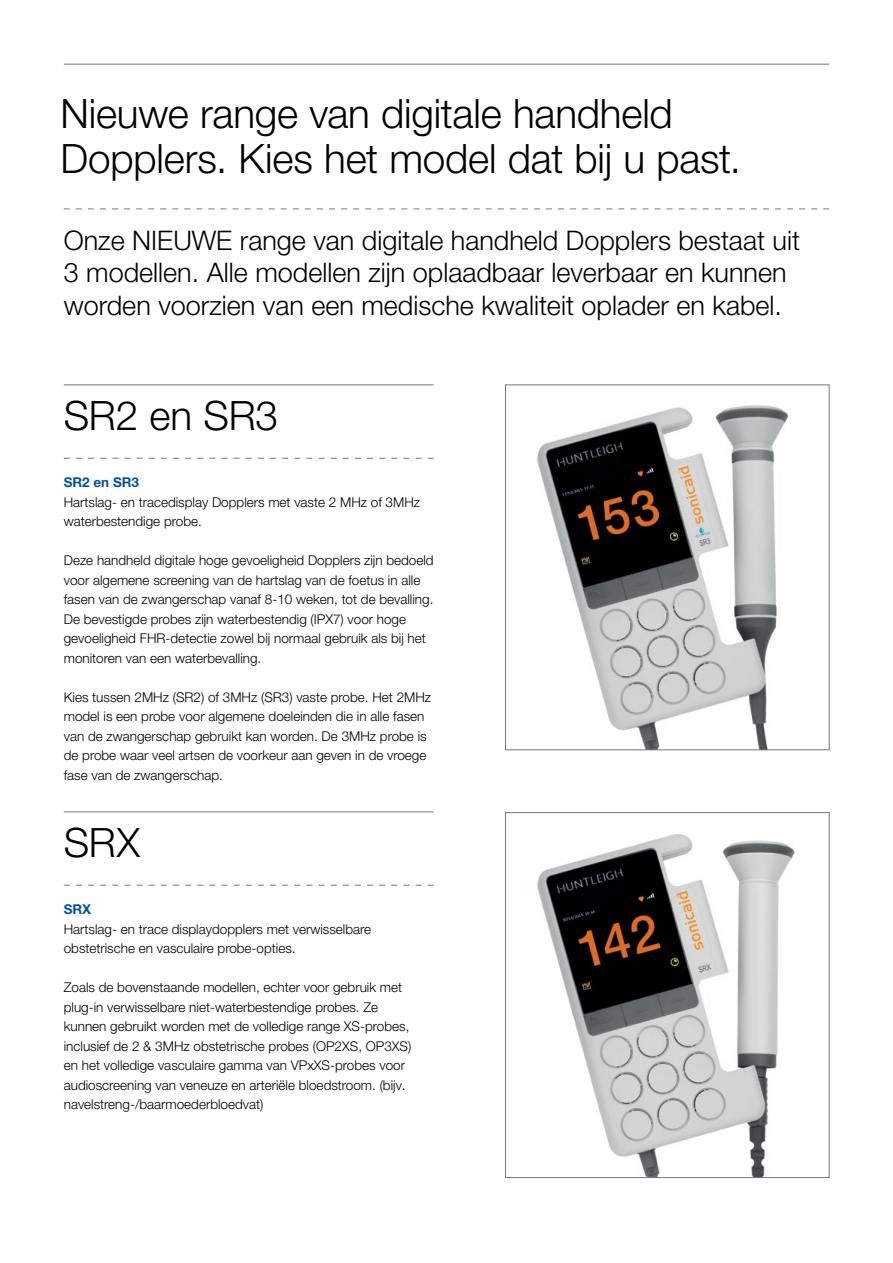
<style>
.page{position:relative;width:893px;height:1263px;background:#fff}
.page>*{position:absolute;margin:0;border:0;box-sizing:border-box;transform-origin:0 0}
.t1{font:300 40.5px/45px "Helvetica Neue LT Pro";letter-spacing:-.005em;color:#000}
.t2{font:300 27px/32.4px "Helvetica Neue LT Pro";color:#000}
.t3{font:300 13.5px/19.5px "Helvetica Neue LT Pro";color:#000}
.t4{font:700 13.5px "Helvetica Neue LT Pro";color:#00529c}
</style>
<div class="page">
<img style="left:537px;top:405px;width:252px;height:343px">
<div style="left:505px;top:384px;width:325px;height:366px;border:1px solid #77787b"></div>
<img style="left:537px;top:834px;width:258px;height:342px">
<div style="left:505px;top:812px;width:325px;height:366px;border:1px solid #77787b"></div>
<hr style="left:64px;top:64px;width:765px;height:1px;background:#77787b">
<svg style="left:64px;top:209px;width:765px;height:1px"></svg>
<hr style="left:64px;top:384px;width:370px;height:1px;background:#77787b">
<hr style="left:64px;top:811px;width:370px;height:1px;background:#77787b">
<svg style="left:64px;top:458px;width:370px;height:1px"></svg>
<svg style="left:64px;top:885px;width:370px;height:1px"></svg>
<h1 class="t1" style="left:61px;top:90px;width:682px">Nieuwe range van digitale handheld<br>Dopplers. Kies het model dat bij u past.</h1>
<h2 class="t2" style="left:64px;top:224px;width:738px">Onze NIEUWE range van digitale handheld Dopplers bestaat uit<br>3 modellen. Alle modellen zijn oplaadbaar leverbaar en kunnen worden voorzien van een medische kwaliteit oplader en kabel.</h2>
<h1 class="t1" style="left:64px;top:392px;width:216px">SR2 en SR3</h1>
<p class="t4" style="left:64px;top:474px;width:77px">SR2 en SR3</p>
<p class="t3" style="left:64px;top:492px;width:358px">Hartslag- en tracedisplay Dopplers met vaste 2 MHz of 3MHz waterbestendige probe.</p>
<p class="t3" style="left:64px;top:550px;width:371px">Deze handheld digitale hoge gevoeligheid Dopplers zijn bedoeld voor algemene screening van de hartslag van de foetus in alle fasen van de zwangerschap vanaf 8-10 weken, tot de bevalling.<br>De bevestigde probes zijn waterbestendig (IPX7) voor hoge gevoeligheid FHR-detectie zowel bij normaal gebruik als bij het monitoren van een waterbevalling.</p>
<p class="t3" style="left:64px;top:687px;width:369px">Kies tussen 2MHz (SR2) of 3MHz (SR3) vaste probe. Het 2MHz model is een probe voor algemene doeleinden die in alle fasen van de zwangerschap gebruikt kan worden. De 3MHz probe is de probe waar veel artsen de voorkeur aan geven in de vroege fase van de zwangerschap.</p>
<h1 class="t1" style="left:64px;top:819px;width:78px">SRX</h1>
<p class="t4" style="left:64px;top:901px;width:29px">SRX</p>
<p class="t3" style="left:64px;top:919px;width:309px">Hartslag- en trace displaydopplers met verwisselbare obstetrische en vasculaire probe-opties.</p>
<p class="t3" style="left:64px;top:977px;width:349px">Zoals de bovenstaande modellen, echter voor gebruik met plug-in verwisselbare niet-waterbestendige probes. Ze kunnen gebruikt worden met de volledige range XS-probes, inclusief de 2 &amp; 3MHz obstetrische probes (OP2XS, OP3XS) en het volledige vasculaire gamma van VPxXS-probes voor audioscreening van veneuze en arteriële bloedstroom. (bijv. navelstreng-/baarmoederbloedvat)</p>
</div>
